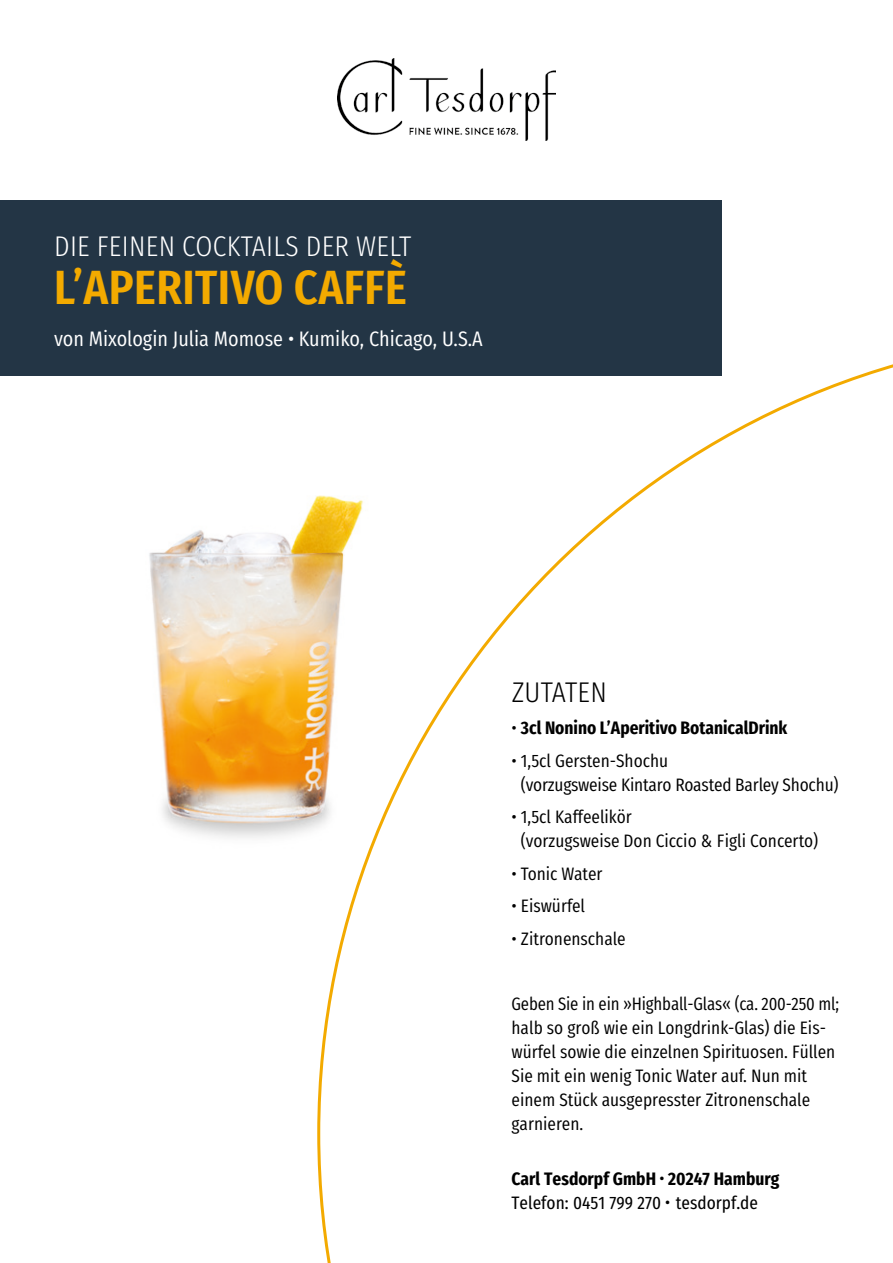
<style>
.page{position:relative;width:893px;height:1263px;background:#fff}
.page>*{position:absolute;margin:0;border:0;box-sizing:border-box;transform-origin:0 0}
.t1{font:600 48px "Fira Sans Condensed";letter-spacing:.01em;color:#f3aa00}
.t2{font:300 28.5px "Fira Sans Condensed";letter-spacing:.01em;color:#fff}
.t3{font:300 28.5px "Fira Sans Condensed";letter-spacing:.01em;color:#000}
.t4{font:21px "Fira Sans Condensed";color:#fff}
.t5{font:18px/24px "Fira Sans Condensed";color:#000}
.t6{font:18px/24px "Fira Sans Condensed";color:#000}
.t7{font:700 18px "Fira Sans Condensed";color:#000}
.s1{font-weight:400}
.s2{font-weight:700}
.s3{font-weight:700;font-size:13.5px}
</style>
<div class="page">
<img style="left:149px;top:496px;width:168px;height:342px">
<div style="left:0;top:200px;width:722px;height:175px;background:#233545"></div>
<img style="left:337px;top:58px;width:219px;height:83px">
<svg style="left:317px;top:364px;width:576px;height:899px"></svg>
<h2 class="t2" style="left:54px;top:220px;width:359px">DIE FEINEN COCKTAILS DER WELT</h2>
<h1 class="t1" style="left:54px;top:243px;width:354px">L’APERITIVO CAFFÈ</h1>
<p class="t4" style="left:54px;top:319px;width:430px">von Mixologin Julia Momose • Kumiko, Chicago, U.S.A</p>
<h2 class="t3" style="left:512px;top:665px;width:97px">ZUTATEN</h2>
<p class="t7" style="left:512px;top:711px;width:277px"><span class="s1">•</span> 3cl Nonino L’Aperitivo BotanicalDrink</p>
<p class="t5" style="left:521px;top:746px;width:319px;text-indent:-9px">• 1,5cl Gersten-Shochu<br>(vorzugsweise Kintaro Roasted Barley Shochu)</p>
<p class="t5" style="left:521px;top:803px;width:299px;text-indent:-9px">• 1,5cl Kaffeelikör<br>(vorzugsweise Don Ciccio &amp; Figli Concerto)</p>
<p class="t5" style="left:512px;top:859px;width:92px">• Tonic Water</p>
<p class="t5" style="left:512px;top:892px;width:75px">• Eiswürfel</p>
<p class="t5" style="left:512px;top:924px;width:116px">• Zitronenschale</p>
<p class="t5" style="left:512px;top:989px;width:329px">Geben Sie in ein »Highball-Glas« (ca. 200-250 ml; halb so groß wie ein Longdrink-Glas) die Eis&shy;würfel sowie die einzelnen Spirituosen. Füllen Sie mit ein wenig Tonic Water auf. Nun mit einem Stück ausgepresster Zitronenschale garnieren.</p>
<p class="t6" style="left:512px;top:1165px;width:269px"><span class="s2">Carl Tesdorpf GmbH</span> <span class="s3">•</span> <span class="s2">20247 Hamburg<br></span>Telefon: 0451 799 270 <span class="s3">•</span> tesdorpf.de</p>
</div>
